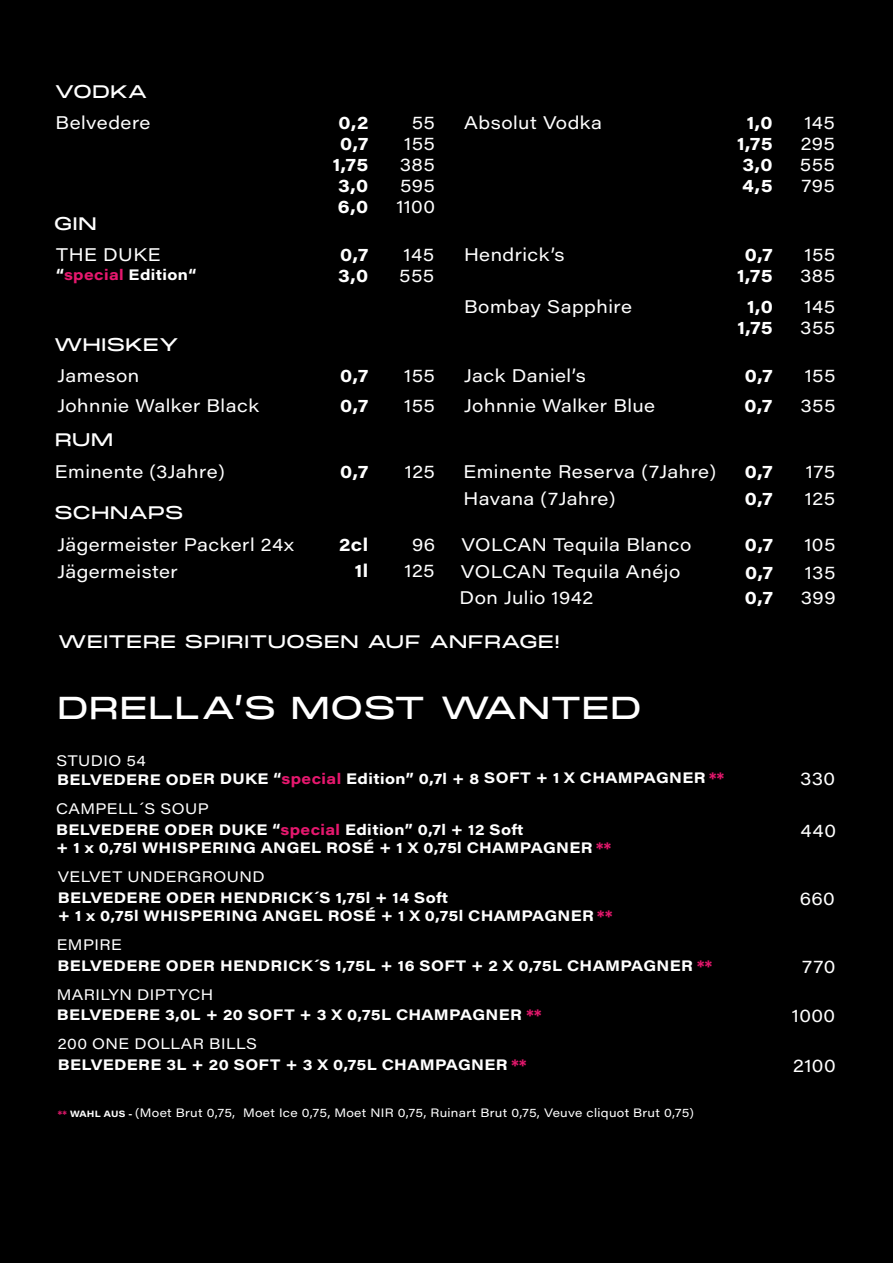
<style>
.page{position:relative;width:893px;height:1263px;background:#000}
.page>*{position:absolute;margin:0;border:0;box-sizing:border-box;transform-origin:0 0}
.t1{font:31.5px "Monument Extended";letter-spacing:-.005em;color:#fff}
.t2{font:18px/21px "Acumin Pro Wide";letter-spacing:.025em;color:#fff}
.t3{font:700 18px/21px "Acumin Pro Wide";letter-spacing:.015em;color:#fff;text-align:center}
.t4{font:18px "Monument Extended";letter-spacing:-.005em;color:#fff}
.t5{font:18px "Monument Extended";letter-spacing:-.025em;color:#fff}
.t6{font:700 15px/18.3px "Acumin Pro Wide";letter-spacing:.025em;color:#fff}
.t7{font:15px "Acumin Pro Wide";letter-spacing:.03em;color:#fff}
.t8{font:12px "Acumin Pro Wide";letter-spacing:.025em;color:#fff}
.s1{color:#e6186e}
.s2{font-weight:400}
.s3{font-weight:700;font-size:9px;color:#e6186e}
.s4{font-weight:700;font-size:9px}
</style>
<div class="page">
<p class="t4" style="left:55px;top:79px;width:95px">VODKA</p>
<p class="t2" style="left:56px;top:112px;width:96px">Belvedere</p>
<p class="t3" style="left:333px;top:111px;width:37px">0,2<br>0,7<br>1,75<br>3,0<br>6,0</p>
<p class="t2" style="left:396px;top:112px;width:40px;text-align:right">55<br>155<br>385<br>595<br>1100</p>
<p class="t2" style="left:464px;top:112px;width:139px">Absolut Vodka</p>
<p class="t3" style="left:737px;top:111px;width:37px">1,0<br>1,75<br>3,0<br>4,5</p>
<p class="t2" style="left:800px;top:112px;width:37px;text-align:justify">145<br>295<br>555<br>795</p>
<p class="t4" style="left:54px;top:211px;width:45px">GIN</p>
<p class="t2" style="left:56px;top:243px;width:106px">THE DUKE</p>
<p class="t6" style="left:56px;top:265px;width:142px">“<span class="s1">special</span> Edition“</p>
<p class="t3" style="left:338px;top:243px;width:32px;text-align:left">0,7<br>3,0</p>
<p class="t2" style="left:399px;top:243px;width:37px">145<br>555</p>
<p class="t2" style="left:464px;top:243px;width:102px">Hendrick’s</p>
<p class="t3" style="left:737px;top:243px;width:37px">0,7<br>1,75</p>
<p class="t2" style="left:800px;top:243px;width:37px">155<br>385</p>
<p class="t2" style="left:464px;top:295px;width:169px">Bombay Sapphire</p>
<p class="t3" style="left:737px;top:295px;width:37px">1,0<br>1,75</p>
<p class="t2" style="left:800px;top:295px;width:37px">145<br>355</p>
<p class="t4" style="left:54px;top:331px;width:127px">WHISKEY</p>
<p class="t2" style="left:57px;top:365px;width:83px">Jameson</p>
<p class="t3" style="left:340px;top:364px;width:29px">0,7</p>
<p class="t3" style="left:744px;top:360px;width:30px;line-height:29.2px;text-align:left">0,7<br>0,7</p>
<p class="t2" style="left:464px;top:365px;width:123px">Jack Daniel’s</p>
<p class="t2" style="left:404px;top:365px;width:32px">155</p>
<p class="t2" style="left:805px;top:365px;width:32px">155</p>
<p class="t2" style="left:404px;top:394px;width:32px">155</p>
<p class="t2" style="left:800px;top:394px;width:37px">355</p>
<p class="t2" style="left:57px;top:394px;width:203px">Johnnie Walker Black</p>
<p class="t2" style="left:464px;top:394px;width:192px">Johnnie Walker Blue</p>
<p class="t4" style="left:55px;top:427px;width:60px">RUM</p>
<p class="t3" style="left:340px;top:394px;width:29px">0,7</p>
<p class="t2" style="left:55px;top:460px;width:171px">Eminente (3Jahre)</p>
<p class="t5" style="left:54px;top:500px;width:131px">SCHNAPS</p>
<p class="t2" style="left:57px;top:530px;width:238px;line-height:27px">Jägermeister Packerl 24x<br>Jägermeister</p>
<p class="t2" style="left:463px;top:460px;width:254px">Eminente Reserva (7Jahre)</p>
<p class="t2" style="left:806px;top:460px;width:31px">175</p>
<p class="t2" style="left:463px;top:487px;width:154px">Havana (7Jahre)</p>
<p class="t2" style="left:804px;top:533px;width:32px">105</p>
<p class="t2" style="left:405px;top:460px;width:32px">125</p>
<p class="t3" style="left:745px;top:460px;width:29px">0,7</p>
<p class="t3" style="left:340px;top:460px;width:29px">0,7</p>
<p class="t2" style="left:805px;top:487px;width:32px">125</p>
<p class="t3" style="left:745px;top:487px;width:29px">0,7</p>
<p class="t2" style="left:461px;top:533px;width:231px">VOLCAN Tequila Blanco</p>
<p class="t2" style="left:460px;top:587px;width:135px">Don Julio 1942</p>
<p class="t3" style="left:339px;top:530px;width:30px;line-height:27px;text-align:right">2cl<br>1l</p>
<p class="t3" style="left:745px;top:533px;width:29px">0,7</p>
<p class="t3" style="left:745px;top:586px;width:29px">0,7</p>
<p class="t2" style="left:404px;top:530px;width:32px;line-height:27px;text-align:center">96<br>125</p>
<p class="t2" style="left:461px;top:560px;width:221px">VOLCAN Tequila Anéjo</p>
<p class="t3" style="left:745px;top:561px;width:29px">0,7</p>
<p class="t2" style="left:805px;top:561px;width:32px">135</p>
<p class="t2" style="left:801px;top:587px;width:36px">399</p>
<p class="t4" style="left:58px;top:629px;width:503px">WEITERE SPIRITUOSEN AUF ANFRAGE!</p>
<h1 class="t1" style="left:57px;top:685px;width:586px">DRELLA’S MOST WANTED</h1>
<p class="t6" style="left:57px;top:750px;width:669px"><span class="s2">STUDIO 54<br></span>BELVEDERE ODER DUKE “<span class="s1">special</span> Edition” 0,7l + 8 SOFT + 1 X CHAMPAGNER <span class="s1">**</span></p>
<p class="t6" style="left:56px;top:798px;width:469px;line-height:20.5px"><span class="s2">CAMPELL´S SOUP<br></span>BELVEDERE ODER DUKE “<span class="s1">special</span> Edition” 0,7l + 12 Soft</p>
<p class="t6" style="left:56px;top:837px;width:557px">+ 1 x 0,75l WHISPERING ANGEL ROSÉ + 1 X 0,75l CHAMPAGNER <span class="s1">**</span></p>
<p class="t2" style="left:800px;top:768px;width:37px">330</p>
<p class="t2" style="left:800px;top:819px;width:37px">440</p>
<p class="t7" style="left:58px;top:866px;width:208px">VELVET UNDERGROUND</p>
<p class="t6" style="left:58px;top:887px;width:556px">BELVEDERE ODER HENDRICK´S 1,75l + 14 Soft<br>+ 1 x 0,75l WHISPERING ANGEL ROSÉ + 1 X 0,75l CHAMPAGNER <span class="s1">**</span></p>
<p class="t2" style="left:800px;top:887px;width:37px">660</p>
<p class="t6" style="left:57px;top:933px;width:657px;line-height:21.1px"><span class="s2">EMPIRE<br></span>BELVEDERE ODER HENDRICK´S 1,75L + 16 SOFT + 2 X 0,75L CHAMPAGNER <span class="s1">**</span></p>
<p class="t2" style="left:803px;top:955px;width:34px">770</p>
<p class="t6" style="left:57px;top:984px;width:486px;line-height:20.1px"><span class="s2">MARILYN DIPTYCH<br></span>BELVEDERE 3,0L + 20 SOFT + 3 X 0,75L CHAMPAGNER <span class="s1">**</span></p>
<p class="t7" style="left:58px;top:1033px;width:201px">200 ONE DOLLAR BILLS</p>
<p class="t6" style="left:58px;top:1054px;width:470px">BELVEDERE 3L + 20 SOFT + 3 X 0,75L CHAMPAGNER <span class="s1">**</span></p>
<p class="t8" style="left:58px;top:1104px;width:637px"><span class="s3">**</span> <span class="s4">WAHL AUS -</span> (Moet Brut 0,75, Moet Ice 0,75, Moet NIR 0,75, Ruinart Brut 0,75, Veuve cliquot Brut 0,75)</p>
<p class="t2" style="left:792px;top:1005px;width:45px">1000</p>
<p class="t2" style="left:793px;top:1054px;width:44px">2100</p>
</div>
